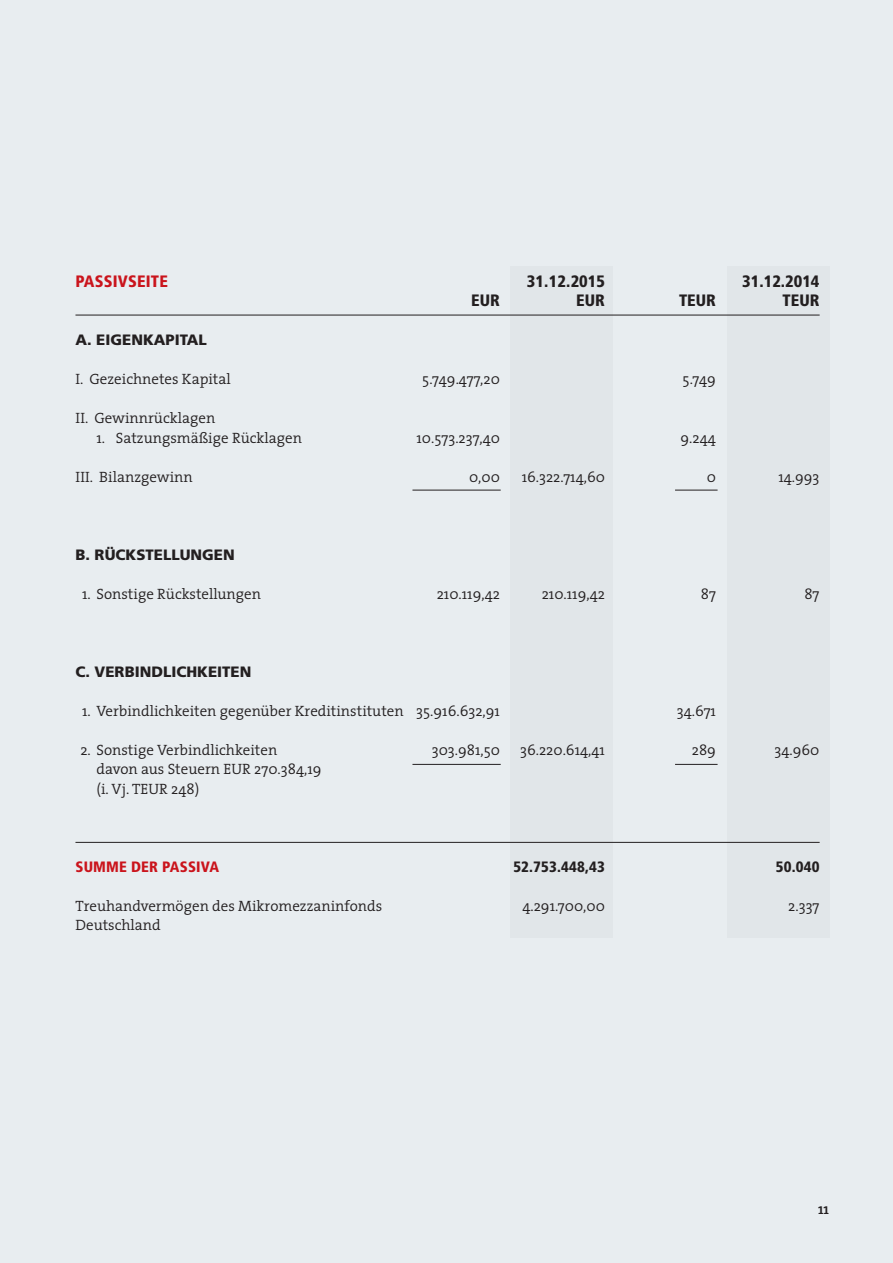
<style>
.page{position:relative;width:893px;height:1263px;background:#e8edf0}
.page>*{position:absolute;margin:0;border:0;box-sizing:border-box;transform-origin:0 0}
.t1{font:900 condensed 16.5px "Frutiger";color:#231f20}
.t2{font:900 condensed 16.5px "Frutiger";letter-spacing:.01em;color:#ca141c}
.t3{font:300 15px/19.5px "The Serif";color:#231f20}
.t4{font:900 15px "Frutiger";color:#231f20}
.t5{font:900 condensed 15px "Frutiger";letter-spacing:.01em;color:#231f20}
.t6{font:900 condensed 15px "Frutiger";letter-spacing:.01em;color:#ca141c}
.t7{font:600 15px "The Serif";color:#231f20}
</style>
<div class="page">
<div style="left:510px;top:266px;width:103px;height:672px;background:#e1e6e9"></div>
<div style="left:727px;top:266px;width:103px;height:672px;background:#e1e6e9"></div>
<hr style="left:75px;top:842px;width:745px;height:1px;background:#231f20">
<hr style="left:75px;top:315px;width:745px;height:1px;background:#231f20">
<hr style="left:412px;top:490px;width:89px;height:1px;background:#231f20">
<hr style="left:412px;top:764px;width:89px;height:1px;background:#231f20">
<hr style="left:675px;top:764px;width:43px;height:1px;background:#231f20">
<hr style="left:675px;top:490px;width:43px;height:1px;background:#231f20">
<p class="t2" style="left:75px;top:271px;width:94px">PASSIVSEITE</p>
<p class="t1" style="left:527px;top:271px;width:80px">31.12.2015</p>
<p class="t1" style="left:742px;top:271px;width:79px">31.12.2014</p>
<p class="t1" style="left:471px;top:291px;width:30px">EUR</p>
<p class="t1" style="left:576px;top:291px;width:30px">EUR</p>
<p class="t1" style="left:679px;top:291px;width:38px">TEUR</p>
<p class="t1" style="left:782px;top:291px;width:38px">TEUR</p>
<p class="t4" style="left:75px;top:331px;width:133px">A. EIGENKAPITAL</p>
<p class="t3" style="left:75px;top:369px;width:157px">I. Gezeichnetes Kapital</p>
<p class="t3" style="left:422px;top:369px;width:79px">5.749.477,20</p>
<p class="t3" style="left:683px;top:369px;width:35px">5.749</p>
<p class="t3" style="left:75px;top:408px;width:141px">II. Gewinnrücklagen</p>
<p class="t3" style="left:96px;top:428px;width:207px">1. Satzungsmäßige Rücklagen</p>
<p class="t3" style="left:417px;top:428px;width:85px">10.573.237,40</p>
<p class="t3" style="left:681px;top:428px;width:37px">9.244</p>
<p class="t3" style="left:75px;top:467px;width:119px">III. Bilanzgewinn</p>
<p class="t3" style="left:469px;top:467px;width:32px">0,00</p>
<p class="t3" style="left:522px;top:467px;width:85px">16.322.714,60</p>
<p class="t3" style="left:707px;top:467px;width:11px">0</p>
<p class="t3" style="left:778px;top:467px;width:43px">14.993</p>
<p class="t4" style="left:75px;top:546px;width:161px">B. RÜCKSTELLUNGEN</p>
<p class="t3" style="left:82px;top:584px;width:180px">1. Sonstige Rückstellungen</p>
<p class="t3" style="left:437px;top:584px;width:65px">210.119,42</p>
<p class="t3" style="left:542px;top:584px;width:65px">210.119,42</p>
<p class="t3" style="left:701px;top:584px;width:17px">87</p>
<p class="t3" style="left:804px;top:584px;width:17px">87</p>
<p class="t4" style="left:75px;top:663px;width:177px">C. VERBINDLICHKEITEN</p>
<p class="t3" style="left:82px;top:701px;width:419px">1. Verbindlichkeiten gegenüber Kreditinstituten 35.916.632,91</p>
<p class="t3" style="left:677px;top:701px;width:41px">34.671</p>
<p class="t3" style="left:80px;top:740px;width:198px">2. Sonstige Verbindlichkeiten</p>
<p class="t3" style="left:432px;top:740px;width:70px">303.981,50</p>
<p class="t3" style="left:520px;top:740px;width:86px">36.220.614,41</p>
<p class="t3" style="left:692px;top:740px;width:26px">289</p>
<p class="t3" style="left:774px;top:740px;width:46px">34.960</p>
<p class="t3" style="left:96px;top:759px;width:227px">davon aus Steuern EUR 270.384,19 (i. Vj. TEUR 248)</p>
<p class="t6" style="left:75px;top:858px;width:145px">SUMME DER PASSIVA</p>
<p class="t5" style="left:513px;top:858px;width:93px">52.753.448,43</p>
<p class="t5" style="left:776px;top:858px;width:45px">50.040</p>
<p class="t3" style="left:75px;top:896px;width:308px">Treuhandvermögen des Mikromezzaninfonds</p>
<p class="t3" style="left:522px;top:896px;width:84px">4.291.700,00</p>
<p class="t3" style="left:788px;top:896px;width:33px">2.337</p>
<p class="t3" style="left:75px;top:915px;width:87px">Deutschland</p>
<p class="t7" style="left:818px;top:1196px;width:13px">11</p>
</div>
